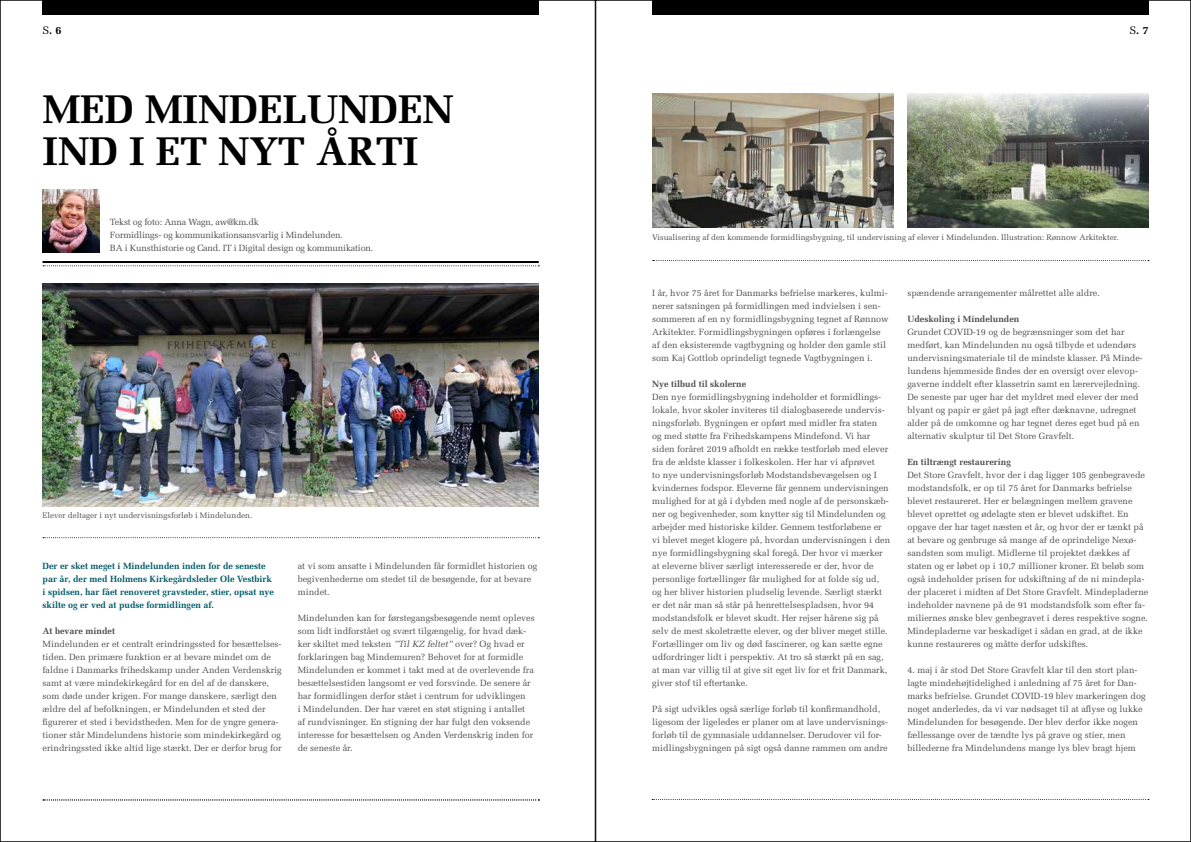
<style>
.page{position:relative;width:1191px;height:842px;background:#fff}
.page>*{position:absolute;margin:0;border:0;box-sizing:border-box;transform-origin:0 0}
.t1{font:700 40px/42px "Melior";color:#000}
.t2{font:700 11px "Melior";color:#000}
.t3{font:9px/13px "Melior";color:#4d4d4f}
.t4{font:700 9px/13px "Melior";color:#005a69}
.t5{font:9px/13px "Melior";letter-spacing:-.02em;color:#4d4d4f}
.t6{font:700 9px "Melior";color:#4d4d4f}
.t7{font:8px "Melior";color:#4d4d4f}
.s1{font-weight:400}
.s2{font-style:italic}
</style>
<div class="page">
<div style="left:43px;top:0;width:496px;height:14px;background:#000"></div>
<div style="left:652px;top:0;width:496px;height:14px;background:#000"></div>
<svg style="left:43px;top:799px;width:496px;height:1px"></svg>
<svg style="left:43px;top:537px;width:496px;height:1px"></svg>
<svg style="left:652px;top:260px;width:497px;height:1px"></svg>
<hr style="left:43px;top:261px;width:496px;height:2px;background:#000">
<svg style="left:43px;top:265px;width:496px;height:1px"></svg>
<img style="left:43px;top:283px;width:496px;height:223px">
<img style="left:652px;top:94px;width:241px;height:133px">
<svg style="left:907px;top:94px;width:241px;height:133px;background:#727a6b"></svg>
<img style="left:43px;top:190px;width:56px;height:62px">
<svg style="left:652px;top:799px;width:497px;height:1px"></svg>
<p class="t2" style="left:43px;top:23px;width:20px"><span class="s1">S</span>. 6</p>
<p class="t2" style="left:1129px;top:23px;width:20px"><span class="s1">S</span>. 7</p>
<h1 class="t1" style="left:43px;top:89px;width:413px">MED MINDELUNDEN<br>IND I ET NYT ÅRTI</h1>
<p class="t5" style="left:110px;top:215px;width:265px">Tekst og foto: Anna Wagn, aw@km.dk<br>Formidlings- og kommunikationsansvarlig i Mindelunden.<br>BA i Kunsthistorie og Cand. IT i Digital design og kommunikation.</p>
<p class="t7" style="left:43px;top:510px;width:211px">Elever deltager i nyt undervisningsforløb i Mindelunden.</p>
<p class="t4" style="left:43px;top:559px;width:233px">Der er sket meget i Mindelunden inden for de seneste par år, der med Holmens Kirkegårdsleder Ole Vestbirk i spidsen, har fået renoveret gravsteder, stier, opsat nye skilte og er ved at pudse formidlingen af.</p>
<p class="t6" style="left:43px;top:625px;width:74px">At bevare mindet</p>
<p class="t3" style="left:43px;top:637px;width:241px">Mindelunden er et centralt erindringssted for besættelses&shy;tiden. Den primære funktion er at bevare mindet om de faldne i Danmarks frihedskamp under Anden Verdenskrig samt at være mindekirkegård for en del af de danskere, som døde under krigen. For mange danskere, særligt den ældre del af befolkningen, er Mindelunden et sted der figurerer et sted i bevidstheden. Men for de yngre genera&shy;tioner står Mindelundens historie som mindekirkegård og erindringssted ikke altid lige stærkt. Der er derfor brug for</p>
<p class="t3" style="left:298px;top:559px;width:241px">at vi som ansatte i Mindelunden får formidlet historien og begivenhederne om stedet til de besøgende, for at bevare mindet.</p>
<p class="t3" style="left:298px;top:611px;width:238px">Mindelunden kan for førstegangsbesøgende nemt opleves som lidt indforstået og svært tilgængelig, for hvad dæk&shy;ker skiltet med teksten <span class="s2">”Til KZ feltet”</span> over? Og hvad er forklaringen bag Mindemuren? Behovet for at formidle Mindelunden er kommet i takt med at de overlevende fra besættelsestiden langsomt er ved forsvinde. De senere år har formidlingen derfor stået i centrum for udviklingen<br>i Mindelunden. Der har været en støt stigning i antallet af rundvisninger. En stigning der har fulgt den voksende interesse for besættelsen og Anden Verdenskrig inden for de seneste år.</p>
<p class="t7" style="left:652px;top:233px;width:468px">Visualisering af den kommende formidlingsbygning, til undervisning af elever i Mindelunden. Illustration: Rønnow Arkitekter.</p>
<p class="t3" style="left:652px;top:286px;width:238px">I år, hvor 75 året for Danmarks befrielse markeres, kulmi&shy;nerer satsningen på formidlingen med indvielsen i sen&shy;sommeren af en ny formidlingsbygning tegnet af Rønnow Arkitekter. Formidlingsbygningen opføres i forlængelse af den eksisterende vagtbygning og holder den gamle stil som Kaj Gottlob oprindeligt tegnede Vagtbygningen i.</p>
<p class="t6" style="left:652px;top:378px;width:95px">Nye tilbud til skolerne</p>
<p class="t3" style="left:652px;top:390px;width:240px">Den nye formidlingsbygning indeholder et formidlings&shy;lokale, hvor skoler inviteres til dialogbaserede undervis&shy;ningsforløb. Bygningen er opført med midler fra staten<br>og med støtte fra Frihedskampens Mindefond. Vi har siden foråret 2019 afholdt en række testforløb med elever fra de ældste klasser i folkeskolen. Her har vi afprøvet<br>to nye undervisningsforløb Modstandsbevægelsen og I kvindernes fodspor. Eleverne får gennem undervisningen mulighed for at gå i dybden med nogle af de personskæb&shy;ner og begivenheder, som knytter sig til Mindelunden og arbejder med historiske kilder. Gennem testforløbene er vi blevet meget klogere på, hvordan undervisningen i den nye formidlingsbygning skal foregå. Der hvor vi mærker at eleverne bliver særligt interesserede er der, hvor de personlige fortællinger får mulighed for at folde sig ud, og her bliver historien pludselig levende. Særligt stærkt er det når man så står på henrettelsespladsen, hvor 94 modstandsfolk er blevet skudt. Her rejser hårene sig på selv de mest skoletrætte elever, og der bliver meget stille.<br>Fortællinger om liv og død fascinerer, og kan sætte egne udfordringer lidt i perspektiv. At tro så stærkt på en sag, at man var villig til at give sit eget liv for et frit Danmark, giver stof til eftertanke.</p>
<p class="t3" style="left:652px;top:702px;width:237px">På sigt udvikles også særlige forløb til konfirmandhold, ligesom der ligeledes er planer om at lave undervisnings&shy;forløb til de gymnasiale uddannelser. Derudover vil for&shy;midlingsbygningen på sigt også danne rammen om andre</p>
<p class="t3" style="left:907px;top:286px;width:194px">spændende arrangementer målrettet alle aldre.</p>
<p class="t6" style="left:907px;top:313px;width:113px">Udeskoling i Mindelunden</p>
<p class="t3" style="left:907px;top:325px;width:237px">Grundet COVID-19 og de begrænsninger som det har medført, kan Mindelunden nu også tilbyde et udendørs undervisningsmateriale til de mindste klasser. På Minde&shy;lundens hjemmeside findes der en oversigt over elevop&shy;gaverne inddelt efter klassetrin samt en lærervejledning.<br>De seneste par uger har det myldret med elever der med blyant og papir er gået på jagt efter dæknavne, udregnet alder på de omkomne og har tegnet deres eget bud på en alternativ skulptur til Det Store Gravfelt.</p>
<p class="t6" style="left:907px;top:456px;width:105px">En tiltrængt restaurering</p>
<p class="t3" style="left:907px;top:468px;width:242px">Det Store Gravfelt, hvor der i dag ligger 105 genbegravede modstandsfolk, er op til 75 året for Danmarks befrielse blevet restaureret. Her er belægningen mellem gravene blevet oprettet og ødelagte sten er blevet udskiftet. En opgave der har taget næsten et år, og hvor der er tænkt på at bevare og genbruge så mange af de oprindelige Nexø&shy;sandsten som muligt. Midlerne til projektet dækkes af staten og er løbet op i 10,7 millioner kroner. Et beløb som også indeholder prisen for udskiftning af de ni mindepla&shy;der placeret i midten af Det Store Gravfelt. Mindepladerne indeholder navnene på de 91 modstandsfolk som efter fa&shy;miliernes ønske blev genbegravet i deres respektive sogne.<br>Mindepladerne var beskadiget i sådan en grad, at de ikke kunne restaureres og måtte derfor udskiftes.</p>
<p class="t3" style="left:907px;top:663px;width:240px">4. maj i år stod Det Store Gravfelt klar til den stort plan&shy;lagte mindehøjtidelighed i anledning af 75 året for Dan&shy;marks befrielse. Grundet COVID-19 blev markeringen dog noget anderledes, da vi var nødsaget til at aflyse og lukke Mindelunden for besøgende. Der blev derfor ikke nogen fællessange over de tændte lys på grave og stier, men billederne fra Mindelundens mange lys blev bragt hjem</p>
</div>
